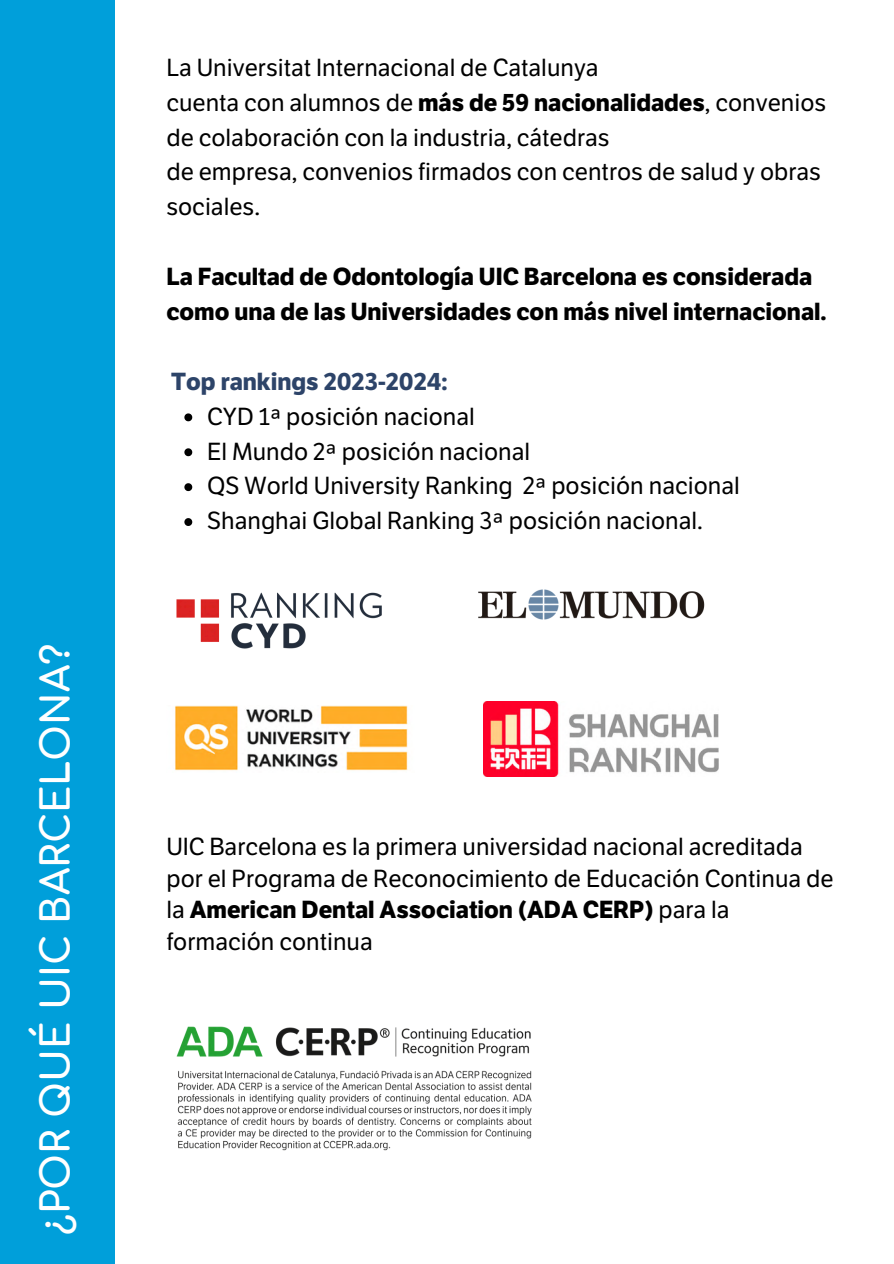
<style>
.page{position:relative;width:894px;height:1264px;background:#fff}
.page>*{position:absolute;margin:0;border:0;box-sizing:border-box;transform-origin:0 0}
.t1{font:700 39px "Comfortaa";color:#fff}
.t2{font:24px/31.5px "LFT Etica";color:#000}
.t3{font:700 24px/34.8px "LFT Etica";color:#000}
.t4{font:700 24px "LFT Etica";color:#2d4469}
.s1{font-weight:700}
</style>
<div class="page">
<div style="left:0;top:0;width:114px;height:1263px;background:#009fda"></div>
<img style="left:176px;top:592px;width:206px;height:57px">
<svg style="left:184px;top:413px;width:8px;height:8px"></svg>
<svg style="left:184px;top:448px;width:8px;height:8px"></svg>
<svg style="left:184px;top:483px;width:8px;height:8px"></svg>
<svg style="left:184px;top:518px;width:8px;height:8px"></svg>
<img style="left:478px;top:589px;width:227px;height:31px">
<img style="left:175px;top:705px;width:233px;height:66px">
<img style="left:483px;top:701px;width:235px;height:75px">
<img style="left:176px;top:1026px;width:356px;height:125px">
<p class="t1" style="left:36px;top:1235px;width:593px;rotate:-90deg">¿POR QUÉ UIC BARCELONA?</p>
<h1 class="t2" style="left:166px;top:52px;width:433px">La Universitat Internacional de Catalunya</h1>
<p class="t2" style="left:166px;top:85px;width:661px;line-height:34.8px">cuenta con alumnos de <span class="s1">más de 59 nacionalidades</span>, convenios de colaboración con la industria, cátedras</p>
<p class="t2" style="left:166px;top:155px;width:656px;line-height:34.8px">de empresa, convenios firmados con centros de salud y obras sociales.</p>
<p class="t3" style="left:166px;top:260px;width:661px">La Facultad de Odontología UIC Barcelona es considerada como una de las Universidades con más nivel internacional.</p>
<h2 class="t4" style="left:171px;top:367px;width:278px">Top rankings 2023-2024:</h2>
<h2 class="t2" style="left:207px;top:401px;width:269px">CYD 1ª posición nacional</h2>
<p class="t2" style="left:207px;top:436px;width:324px">El Mundo 2ª posición nacional</p>
<p class="t2" style="left:207px;top:471px;width:534px">QS World University Ranking 2ª posición nacional</p>
<p class="t2" style="left:207px;top:505px;width:497px">Shanghai Global Ranking 3ª posición nacional.</p>
<p class="t2" style="left:166px;top:831px;width:668px">UIC Barcelona es la primera universidad nacional acreditada por el Programa de Reconocimiento de Educación Continua de la <span class="s1">American Dental Association (ADA CERP)</span> para la formación continua</p>
</div>
